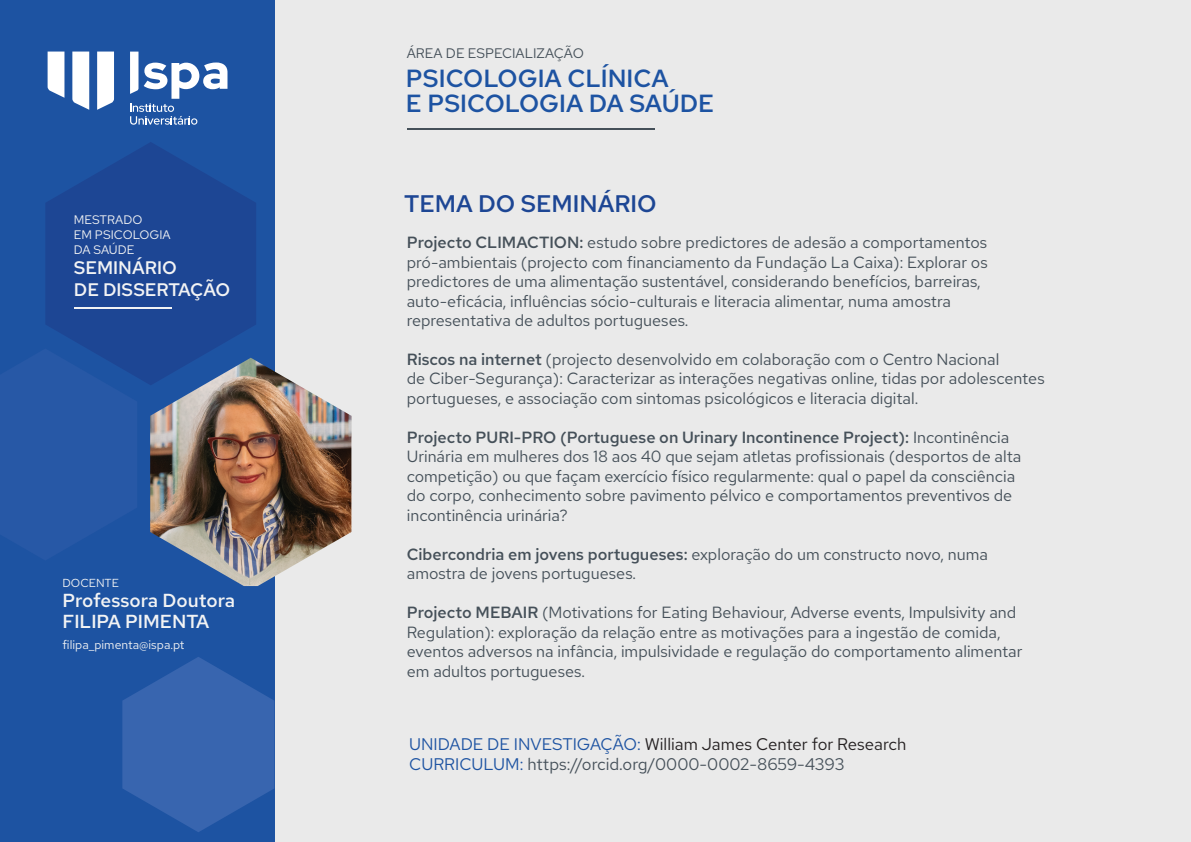
<style>
.page{position:relative;width:1191px;height:842px;background:#fff}
.page>*{position:absolute;margin:0;border:0;box-sizing:border-box;transform-origin:0 0}
.t1{font:500 24.8px/25px "Red Hat Text";color:#1d53a2}
.t2{font:500 24px "Red Hat Text";color:#1d4694}
.t3{font:500 18.9px/20.7px "Red Hat Text";color:#f2f3f4}
.t4{font:500 18.2px/21.8px "Red Hat Text";color:#f2f3f4}
.t5{font:16.8px/20px "Red Hat Text";color:#455059}
.t6{font:16.2px/19.5px "Red Hat Text";color:#455059}
.t7{font:13.8px "Red Hat Text";color:#455059}
.t8{font:12.3px/14.8px "Red Hat Text";color:#f2f3f4}
.t9{font:11.6px "Red Hat Text";color:#f2f3f4}
.s1{font-weight:500}
.s2{color:#1d53a2}
.s3{color:#231f20}
</style>
<div class="page">
<div style="left:0;top:0;width:275px;height:842px;background:#1d53a2"></div>
<div style="left:275px;top:0;width:916px;height:842px;background:#eaeaea"></div>
<svg style="left:130px;top:52px;width:97px;height:73px"></svg>
<svg style="left:72px;top:52px;width:17px;height:58px"></svg>
<svg style="left:48px;top:52px;width:16px;height:46px"></svg>
<svg style="left:97px;top:52px;width:17px;height:58px"></svg>
<svg style="left:122px;top:657px;width:152px;height:175px"></svg>
<svg style="left:46px;top:142px;width:210px;height:242px;fill:#1d4694"></svg>
<hr style="left:74px;top:308px;width:97px;height:1px;background:#f2f3f4">
<hr style="left:407px;top:128px;width:247px;height:2px;background:#455059">
<img style="left:150px;top:358px;width:201px;height:228px">
<p class="t8" style="left:74px;top:212px;width:98px">MESTRADO<br>EM PSICOLOGIA<br>DA SAÚDE</p>
<p class="t4" style="left:74px;top:257px;width:158px">SEMINÁRIO<br>DE DISSERTAÇÃO</p>
<p class="t9" style="left:62px;top:575px;width:58px">DOCENTE</p>
<p class="t3" style="left:62px;top:590px;width:174px">Professora Doutora<br>FILIPA PIMENTA</p>
<p class="t8" style="left:62px;top:637px;width:124px">filipa_pimenta@ispa.pt</p>
<p class="t7" style="left:407px;top:44px;width:179px">ÁREA DE ESPECIALIZAÇÃO</p>
<h1 class="t1" style="left:406px;top:65px;width:310px">PSICOLOGIA CLÍNICA<br>E PSICOLOGIA DA SAÚDE</h1>
<h2 class="t2" style="left:404px;top:188px;width:254px">TEMA DO SEMINÁRIO</h2>
<p class="t6" style="left:407px;top:232px;width:582px"><span class="s1">Projecto CLIMACTION:</span> estudo sobre predictores de adesão a comportamentos pró-ambientais (projecto com financiamento da Fundação La Caixa): Explorar os predictores de uma alimentação sustentável, considerando benefícios, barreiras, auto-eficácia, influências sócio-culturais e literacia alimentar, numa amostra representativa de adultos portugueses.</p>
<p class="t6" style="left:407px;top:349px;width:639px"><span class="s1">Riscos na internet</span> (projecto desenvolvido em colaboração com o Centro Nacional<br>de Ciber-Segurança): Caracterizar as interações negativas online, tidas por adolescentes portugueses, e associação com sintomas psicológicos e literacia digital.</p>
<p class="t6" style="left:407px;top:427px;width:616px"><span class="s1">Projecto PURI-PRO (Portuguese on Urinary Incontinence Project):</span> Incontinência Urinária em mulheres dos 18 aos 40 que sejam atletas profissionais (desportos de alta competição) ou que façam exercício físico regularmente: qual o papel da consciência do corpo, conhecimento sobre pavimento pélvico e comportamentos preventivos de incontinência urinária?</p>
<p class="t6" style="left:407px;top:544px;width:582px"><span class="s1">Cibercondria em jovens portugueses:</span> exploração do um constructo novo, numa amostra de jovens portugueses.</p>
<p class="t6" style="left:407px;top:602px;width:617px"><span class="s1">Projecto MEBAIR</span> (Motivations for Eating Behaviour, Adverse events, Impulsivity and Regulation): exploração da relação entre as motivações para a ingestão de comida, eventos adversos na infância, impulsividade e regulação do comportamento alimentar em adultos portugueses.</p>
<p class="t5" style="left:409px;top:734px;width:498px"><span class="s2">UNIDADE DE INVESTIGAÇÃO:</span> <span class="s3">William James Center for Research<br></span><span class="s2">CURRICULUM:</span> https://orcid.org/0000-0002-8659-4393</p>
</div>
